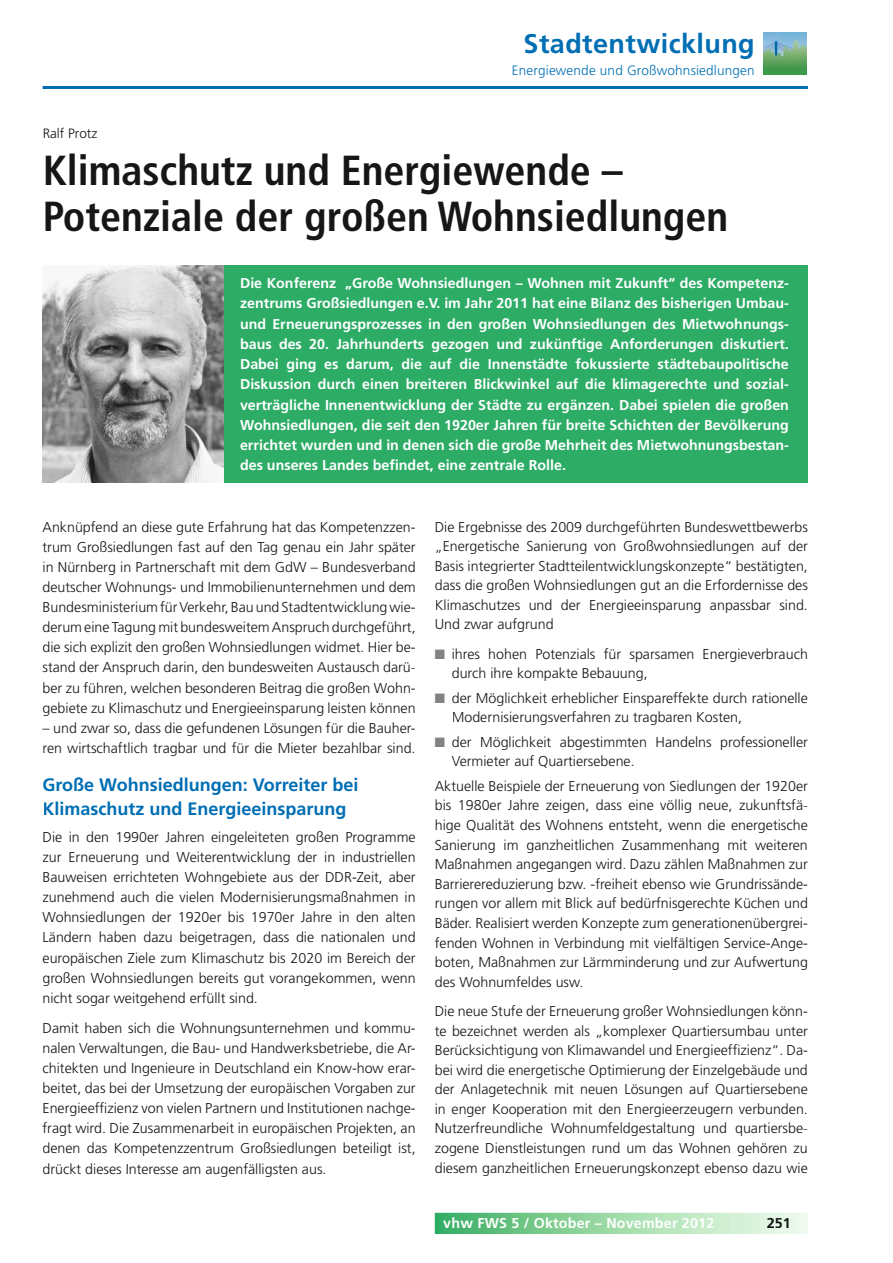
<style>
.page{position:relative;width:893px;height:1263px;background:#fff}
.page>*{position:absolute;margin:0;border:0;box-sizing:border-box;transform-origin:0 0}
.t1{font:700 condensed 42px/46.5px "Frutiger LT";color:#151616}
.t2{font:700 27px "Frutiger LT";letter-spacing:.015em;color:#006eb4}
.t3{font:700 18px/24.6px "Frutiger LT";color:#006eb4}
.t4{font:300 14.25px/19.6px "Frutiger LT";color:#151616;text-align:justify}
.t5{font:700 14.25px/20.2px "Frutiger LT";color:#fff;text-align:justify}
.t6{font:700 14.25px "Frutiger LT";color:#101413}
.t7{font:300 13.5px "Frutiger LT";letter-spacing:.015em;color:#006eb4}
.t8{font:300 13.5px "Frutiger CE";color:#151616}
.s1{color:#111413}
</style>
<div class="page">
<hr style="left:43px;top:86px;width:765px;height:3px;background:#006eb4">
<svg style="left:435px;top:1213px;width:373px;height:21px;background:#9ad8a8"></svg>
<img style="left:764px;top:32px;width:42px;height:43px">
<div style="left:767px;top:1217px;width:22px;height:11px;background:#e4f6e6"></div>
<div style="left:43px;top:265px;width:765px;height:217px;background:#2dac66"></div>
<img style="left:43px;top:265px;width:180px;height:217px">
<h2 class="t2" style="left:524px;top:33px;width:233px">Stadtentwicklung</h2>
<p class="t7" style="left:512px;top:65px;width:244px">Energiewende und Großwohnsiedlungen</p>
<p class="t8" style="left:43px;top:128px;width:56px">Ralf Protz</p>
<h1 class="t1" style="left:43px;top:150px;width:687px">Klimaschutz und Energiewende –<br>Potenziale der großen Wohnsiedlungen</h1>
<p class="t5" style="left:240px;top:274px;width:550px">Die Konferenz „Große Wohnsiedlungen – Wohnen mit Zukunft“ des Kompetenz&shy;zentrums Großsiedlungen e.V. im Jahr 2011 hat eine Bilanz des bisherigen Umbau&shy;und Erneuerungsprozesses in den großen Wohnsiedlungen des Mietwohnungs&shy;baus des 20. Jahrhunderts gezogen und zukünftige Anforderungen diskutiert.<br>Dabei ging es darum, die auf die Innenstädte fokussierte städtebaupolitische Diskussion durch einen breiteren Blickwinkel auf die klimagerechte und sozial&shy;verträgliche Innenentwicklung der Städte zu ergänzen. Dabei spielen die großen Wohnsiedlungen, die seit den 1920er Jahren für breite Schichten der Bevölkerung errichtet wurden und in denen sich die große Mehrheit des Mietwohnungsbestan&shy;des unseres Landes befindet, eine zentrale Rolle.</p>
<p class="t4" style="left:43px;top:518px;width:375px;line-height:20.1px">Anknüpfend an diese gute Erfahrung hat das Kompetenzzen&shy;trum Großsiedlungen fast auf den Tag genau ein Jahr später in Nürnberg in Partnerschaft mit dem GdW – Bundesverband deutscher Wohnungs- und Immobilienunternehmen und dem Bundesministerium für Verkehr, Bau und Stadtentwicklung wie&shy;derum eine Tagung mit bundesweitem Anspruch durchgeführt, die sich explizit den großen Wohnsiedlungen widmet. Hier be&shy;stand der Anspruch darin, den bundesweiten Austausch darü&shy;ber zu führen, welchen besonderen Beitrag die großen Wohn&shy;gebiete zu Klimaschutz und Energieeinsparung leisten können</p>
<p class="t4" style="left:43px;top:719px;width:375px;line-height:20.1px">– und zwar so, dass die gefundenen Lösungen für die Bauher&shy;ren wirtschaftlich tragbar und für die Mieter bezahlbar sind.</p>
<p class="t3" style="left:43px;top:773px;width:318px">Große Wohnsiedlungen: Vorreiter bei<br>Klimaschutz und Energieeinsparung</p>
<p class="t4" style="left:43px;top:828px;width:375px;line-height:20.1px">Die in den 1990er Jahren eingeleiteten großen Programme zur Erneuerung und Weiterentwicklung der in industriellen Bauweisen errichteten Wohngebiete aus der DDR-Zeit, aber zunehmend auch die vielen Modernisierungsmaßnahmen in Wohnsiedlungen der 1920er bis 1970er Jahre in den alten Ländern haben dazu beigetragen, dass die nationalen und europäischen Ziele zum Klimaschutz bis 2020 im Bereich der großen Wohnsiedlungen bereits gut vorangekommen, wenn nicht sogar weitgehend erfüllt sind.</p>
<p class="t4" style="left:43px;top:1019px;width:375px;line-height:20.1px">Damit haben sich die Wohnungsunternehmen und kommu&shy;nalen Verwaltungen, die Bau- und Handwerksbetriebe, die Ar&shy;chitekten und Ingenieure in Deutschland ein Know-how erar&shy;beitet, das bei der Umsetzung der europäischen Vorgaben zur Energieeffizienz von vielen Partnern und Institutionen nachge&shy;fragt wird. Die Zusammenarbeit in europäischen Projekten, an denen das Kompetenzzentrum Großsiedlungen beteiligt ist, drückt dieses Interesse am augenfälligsten aus.</p>
<p class="t4" style="left:435px;top:518px;width:375px">Die Ergebnisse des 2009 durchgeführten Bundeswettbewerbs „Energetische Sanierung von Großwohnsiedlungen auf der Basis integrierter Stadtteilentwicklungskonzepte“ bestätigten, dass die großen Wohnsiedlungen gut an die Erfordernisse des Klimaschutzes und der Energieeinsparung anpassbar sind.<br>Und zwar aufgrund</p>
<p class="t4" style="left:452px;top:645px;width:358px">ihres hohen Potenzials für sparsamen Energieverbrauch durch ihre kompakte Bebauung,</p>
<p class="t4" style="left:452px;top:689px;width:358px">der Möglichkeit erheblicher Einspareffekte durch rationelle<br>Modernisierungsverfahren zu tragbaren Kosten,</p>
<p class="t4" style="left:452px;top:733px;width:358px">der Möglichkeit abgestimmten Handelns professioneller<br>Vermieter auf Quartiersebene.</p>
<p class="t4" style="left:435px;top:777px;width:375px">Aktuelle Beispiele der Erneuerung von Siedlungen der 1920er bis 1980er Jahre zeigen, dass eine völlig neue, zukunftsfä&shy;hige Qualität des Wohnens entsteht, wenn die energetische Sanierung im ganzheitlichen Zusammenhang mit weiteren Maßnahmen angegangen wird. Dazu zählen Maßnahmen zur Barrierereduzierung bzw. -freiheit ebenso wie Grundrissände&shy;rungen vor allem mit Blick auf bedürfnisgerechte Küchen und Bäder. Realisiert werden Konzepte zum generationenübergrei&shy;fenden Wohnen in Verbindung mit vielfältigen Service-Ange&shy;boten, Maßnahmen zur Lärmminderung und zur Aufwertung des Wohnumfeldes usw.</p>
<p class="t4" style="left:435px;top:1002px;width:375px">Die neue Stufe der Erneuerung großer Wohnsiedlungen könn&shy;te bezeichnet werden als „komplexer Quartiersumbau unter Berücksichtigung von Klimawandel und Energieeffizienz“. Da&shy;bei wird die energetische Optimierung der Einzelgebäude und der Anlagetechnik mit neuen Lösungen auf Quartiersebene in enger Kooperation mit den Energieerzeugern verbunden.<br>Nutzerfreundliche Wohnumfeldgestaltung und quartiersbe&shy;zogene Dienstleistungen rund um das Wohnen gehören zu diesem ganzheitlichen Erneuerungskonzept ebenso dazu wie</p>
<p class="t5" style="left:443px;top:1214px;width:272px">vhw FWS 5 / Oktober – November 2012</p>
<p class="t6" style="left:767px;top:1217px;width:26px">25<span class="s1">1</span></p>
</div>
